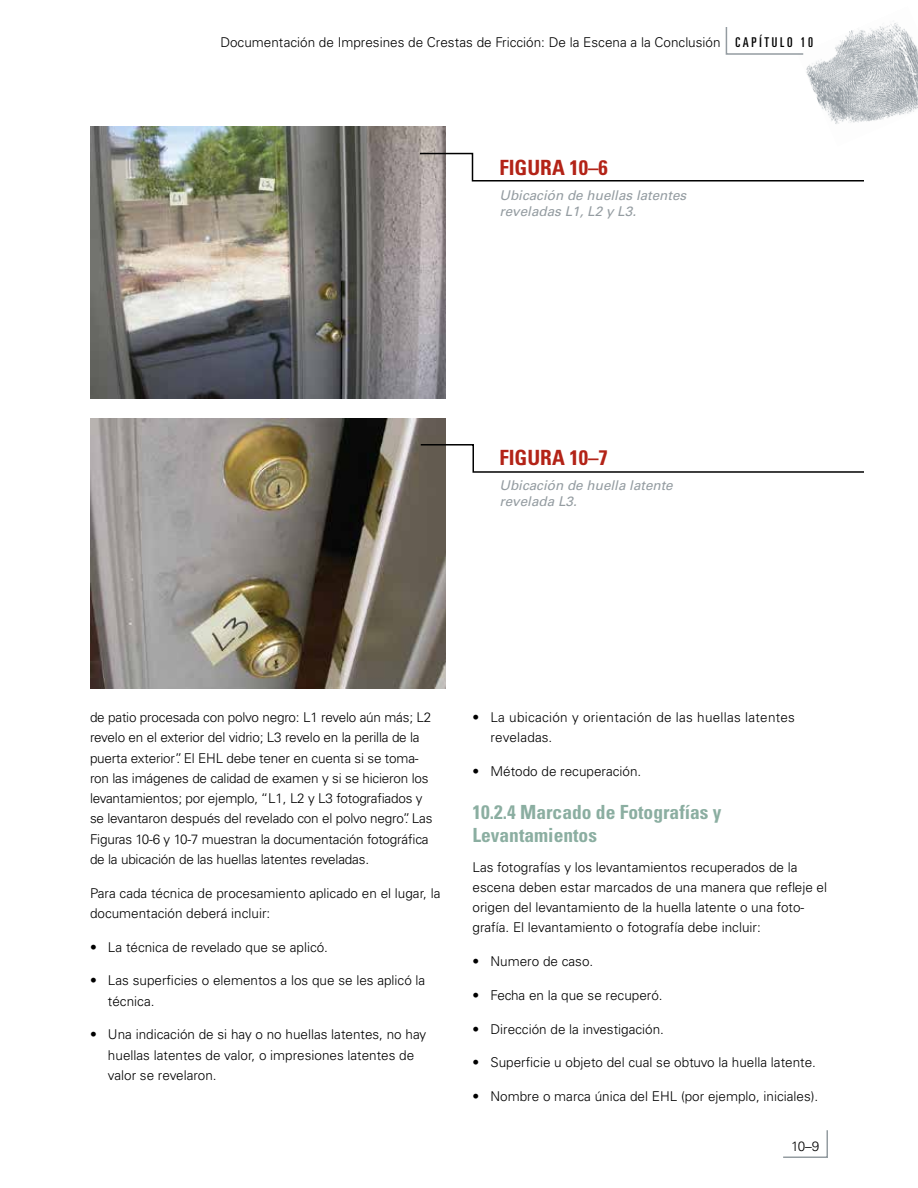
<style>
.page{position:relative;width:918px;height:1188px;background:#fff}
.page>*{position:absolute;margin:0;border:0;box-sizing:border-box;transform-origin:0 0}
.t1{font:700 condensed 21px "Univers LT Std";color:#b32317}
.t2{font:700 condensed 19.5px/23.4px "Univers LT Std";color:#8baea1}
.t3{font:300 13.5px/20.2px "Univers LT Std";color:#000}
.t4{font:italic 13.5px/16.2px "Univers LT Std";color:#949ca1}
.t5{font:300 13.5px/20.2px "Univers LT Std";letter-spacing:.02em;color:#000}
.s1{font-weight:400;font-stretch:ultra-condensed}
</style>
<div class="page">
<img style="left:806px;top:23px;width:112px;height:101px">
<img style="left:90px;top:126px;width:356px;height:272px">
<img style="left:90px;top:419px;width:356px;height:270px">
<svg style="left:418px;top:152px;width:446px;height:30px"></svg>
<svg style="left:419px;top:443px;width:445px;height:30px"></svg>
<svg style="left:783px;top:1130px;width:45px;height:28px"></svg>
<svg style="left:725px;top:27px;width:79px;height:28px"></svg>
<p class="t3" style="left:220px;top:32px;width:594px">Documentación de Impresines de Crestas de Fricción: De la Escena a la Conclusión <span class="s1">C A P Í T U L O 1 0</span></p>
<p class="t1" style="left:500px;top:155px;width:110px">FIGURA 10–6</p>
<p class="t4" style="left:500px;top:187px;width:188px">Ubicación de huellas latentes reveladas L1, L2 y L3.</p>
<p class="t1" style="left:500px;top:444px;width:110px">FIGURA 10–7</p>
<p class="t4" style="left:500px;top:477px;width:175px">Ubicación de huella latente revelada L3.</p>
<p class="t3" style="left:90px;top:707px;width:344px">de patio procesada con polvo negro: L1 revelo aún más; L2 revelo en el exterior del vidrio; L3 revelo en la perilla de la puerta exterior”. El EHL debe tener en cuenta si se toma&shy;ron las imágenes de calidad de examen y si se hicieron los levantamientos; por ejemplo, “L1, L2 y L3 fotografiados y se levantaron después del revelado con el polvo negro”. Las Figuras 10-6 y 10-7 muestran la documentación fotográfica de la ubicación de las huellas latentes reveladas.</p>
<p class="t3" style="left:90px;top:883px;width:352px">Para cada técnica de procesamiento aplicado en el lugar, la documentación deberá incluir:</p>
<p class="t3" style="left:90px;top:937px;width:240px">• La técnica de revelado que se aplicó.</p>
<p class="t3" style="left:108px;top:970px;width:319px;text-indent:-18px">• Las superficies o elementos a los que se les aplicó la técnica.</p>
<p class="t3" style="left:108px;top:1024px;width:320px;text-indent:-18px">• Una indicación de si hay o no huellas latentes, no hay huellas latentes de valor, o impresiones latentes de valor se revelaron.</p>
<p class="t5" style="left:490px;top:707px;width:306px;text-indent:-18px">• La ubicación y orientación de las huellas latentes reveladas.</p>
<p class="t3" style="left:472px;top:761px;width:170px">• Método de recuperación.</p>
<h3 class="t2" style="left:472px;top:800px;width:251px">10.2.4 Marcado de Fotografías y<br>Levantamientos</h3>
<p class="t3" style="left:472px;top:857px;width:356px">Las fotografías y los levantamientos recuperados de la escena deben estar marcados de una manera que refleje el origen del levantamiento de la huella latente o una foto&shy;grafía. El levantamiento o fotografía debe incluir:</p>
<p class="t3" style="left:472px;top:951px;width:122px">• Numero de caso.</p>
<p class="t3" style="left:472px;top:985px;width:192px">• Fecha en la que se recuperó.</p>
<p class="t3" style="left:472px;top:1019px;width:193px">• Dirección de la investigación.</p>
<p class="t3" style="left:472px;top:1052px;width:345px">• Superficie u objeto del cual se obtuvo la huella latente.</p>
<p class="t3" style="left:472px;top:1086px;width:347px">• Nombre o marca única del EHL (por ejemplo, iniciales).</p>
<p class="t3" style="left:791px;top:1136px;width:30px">10–9</p>
</div>
